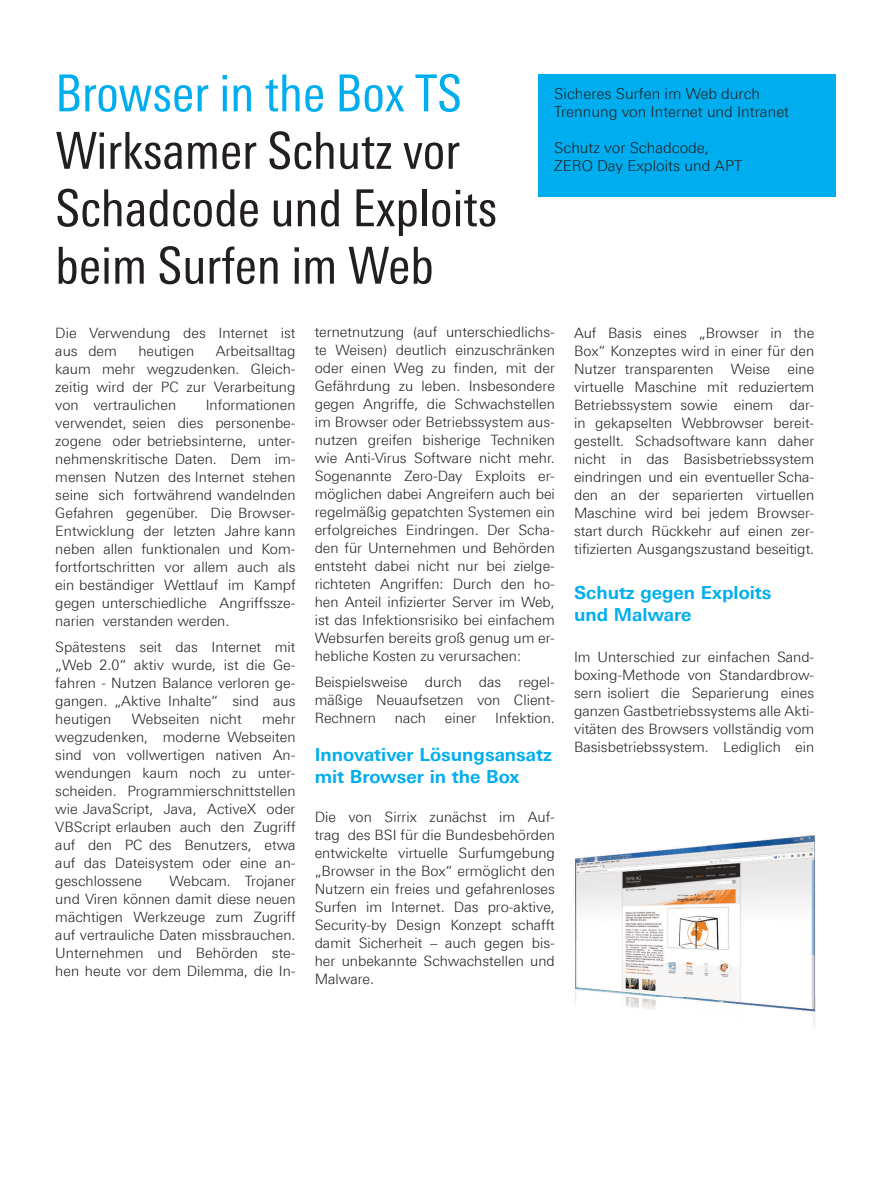
<style>
.page{position:relative;width:893px;height:1191px;background:#fff}
.page>*{position:absolute;margin:0;border:0;box-sizing:border-box;transform-origin:0 0}
.t1{font:51px/57.4px "Linotype Univers 420 Cn";color:#231f20}
.t2{font:51px "Linotype Univers 420 Cn";color:#00aeef}
.t3{font:700 18px/22.5px "Linotype Univers 630";color:#00aeef}
.t4{font:300 15px/18px "Linotype Univers 330";color:#231f20}
.t5{font:300 14.25px/18px "Linotype Univers 330";color:#231f20;text-align:justify}
</style>
<div class="page">
<div style="left:538px;top:74px;width:298px;height:123px;background:#00aeef"></div>
<img style="left:575px;top:835px;width:241px;height:193px">
<h1 class="t2" style="left:55px;top:64px;width:408px">Browser in the Box TS</h1>
<h1 class="t1" style="left:55px;top:122px;width:443px">Wirksamer Schutz vor<br>Schadcode und Exploits beim Surfen im Web</h1>
<p class="t4" style="left:554px;top:84px;width:236px">Sicheres Surfen im Web durch<br>Trennung von Internet und Intranet</p>
<p class="t4" style="left:554px;top:138px;width:189px">Schutz vor Schadcode,<br>ZERO Day Exploits und APT</p>
<p class="t5" style="left:55px;top:324px;width:242px">Die Verwendung des Internet ist aus dem</p>
<p class="t5" style="left:55px;top:342px;width:242px;text-indent:160px">Arbeitsalltag kaum mehr wegzudenken. Gleich&shy;zeitig wird der PC zur Verarbeitung von vertraulichen</p>
<p class="t5" style="left:138px;top:342px;width:58px">heutigen</p>
<p class="t5" style="left:55px;top:396px;width:242px;text-indent:150px">Informationen verwendet, seien dies personenbe&shy;zogene oder betriebsinterne, unter&shy;nehmenskritische Daten. Dem im&shy;mensen Nutzen des Internet stehen seine sich fortwährend wandelnden Gefahren gegenüber. Die Browser-Entwicklung der letzten Jahre kann neben allen funktionalen und Kom&shy;fortfortschritten vor allem auch als ein beständiger Wettlauf im Kampf gegen unterschiedliche Angriffssze&shy;narien verstanden werden.</p>
<p class="t5" style="left:55px;top:638px;width:242px">Spätestens seit das Internet mit „Web 2.0“ aktiv wurde, ist die Ge&shy;fahren - Nutzen Balance verloren ge&shy;gangen. „Aktive Inhalte“ sind aus heutigen</p>
<p class="t5" style="left:55px;top:710px;width:242px;text-indent:207px">mehr wegzudenken, moderne Webseiten sind von vollwertigen nativen An&shy;wendungen kaum noch zu unter&shy;scheiden. Programmierschnittstellen wie JavaScript, Java, ActiveX oder VBScript erlauben auch den Zugriff auf den PC des Benutzers, etwa auf das Dateisystem oder eine an&shy;geschlossene</p>
<p class="t5" style="left:132px;top:710px;width:111px">Webseiten nicht</p>
<p class="t5" style="left:55px;top:872px;width:242px;text-indent:114px">Webcam. Trojaner und Viren können damit diese neuen mächtigen Werkzeuge zum Zugriff auf vertrauliche Daten missbrauchen.<br>Unternehmen und Behörden ste&shy;hen heute vor dem Dilemma, die In-</p>
<p class="t5" style="left:315px;top:322px;width:242px">ternetnutzung (auf unterschiedlichs&shy;te Weisen) deutlich einzuschränken oder einen Weg zu finden, mit der Gefährdung zu leben. Insbesondere gegen Angriffe, die Schwachstellen im Browser oder Betriebssystem aus&shy;nutzen greifen bisherige Techniken wie Anti-Virus Software nicht mehr.<br>Sogenannte Zero-Day Exploits er&shy;möglichen dabei Angreifern auch bei regelmäßig gepatchten Systemen ein erfolgreiches Eindringen. Der Scha&shy;den für Unternehmen und Behörden entsteht dabei nicht nur bei zielge&shy;richteten Angriffen: Durch den ho&shy;hen Anteil infizierter Server im Web, ist das Infektionsrisiko bei einfachem Websurfen bereits groß genug um er&shy;hebliche Kosten zu verursachen:</p>
<p class="t5" style="left:315px;top:673px;width:242px">Beispielsweise durch das regel&shy;mäßige Neuaufsetzen von Client-Rechnern</p>
<p class="t5" style="left:395px;top:709px;width:33px">nach</p>
<p class="t5" style="left:445px;top:709px;width:33px">einer</p>
<p class="t5" style="left:495px;top:709px;width:61px">Infektion.</p>
<p class="t3" style="left:315px;top:743px;width:239px">Innovativer Lösungsansatz mit Browser in the Box</p>
<p class="t5" style="left:315px;top:807px;width:242px">Die von Sirrix zunächst im Auf&shy;trag des BSI für die Bundesbehörden entwickelte virtuelle Surfumgebung „Browser in the Box“ ermöglicht den Nutzern ein freies und gefahrenloses Surfen im Internet. Das pro-aktive, Security-by Design Konzept schafft damit Sicherheit – auch gegen bis&shy;her unbekannte Schwachstellen und Malware.</p>
<p class="t5" style="left:574px;top:323px;width:242px">Auf Basis eines „Browser in the Box“ Konzeptes wird in einer für den Nutzer transparenten Weise eine virtuelle Maschine mit reduziertem Betriebssystem sowie einem dar&shy;in gekapselten Webbrowser bereit&shy;gestellt. Schadsoftware kann daher nicht in das Basisbetriebssystem eindringen und ein eventueller Scha&shy;den an der separierten virtuellen Maschine wird bei jedem Browser&shy;start durch Rückkehr auf einen zer&shy;tifizierten Ausgangszustand beseitigt.</p>
<p class="t3" style="left:574px;top:581px;width:199px">Schutz gegen Exploits und Malware</p>
<p class="t5" style="left:574px;top:647px;width:242px">Im Unterschied zur einfachen Sand&shy;boxing-Methode von Standardbrow&shy;sern isoliert die Separierung eines ganzen Gastbetriebssystems alle Akti&shy;vitäten des Browsers vollständig vom Basisbetriebssystem. Lediglich ein</p>
</div>
